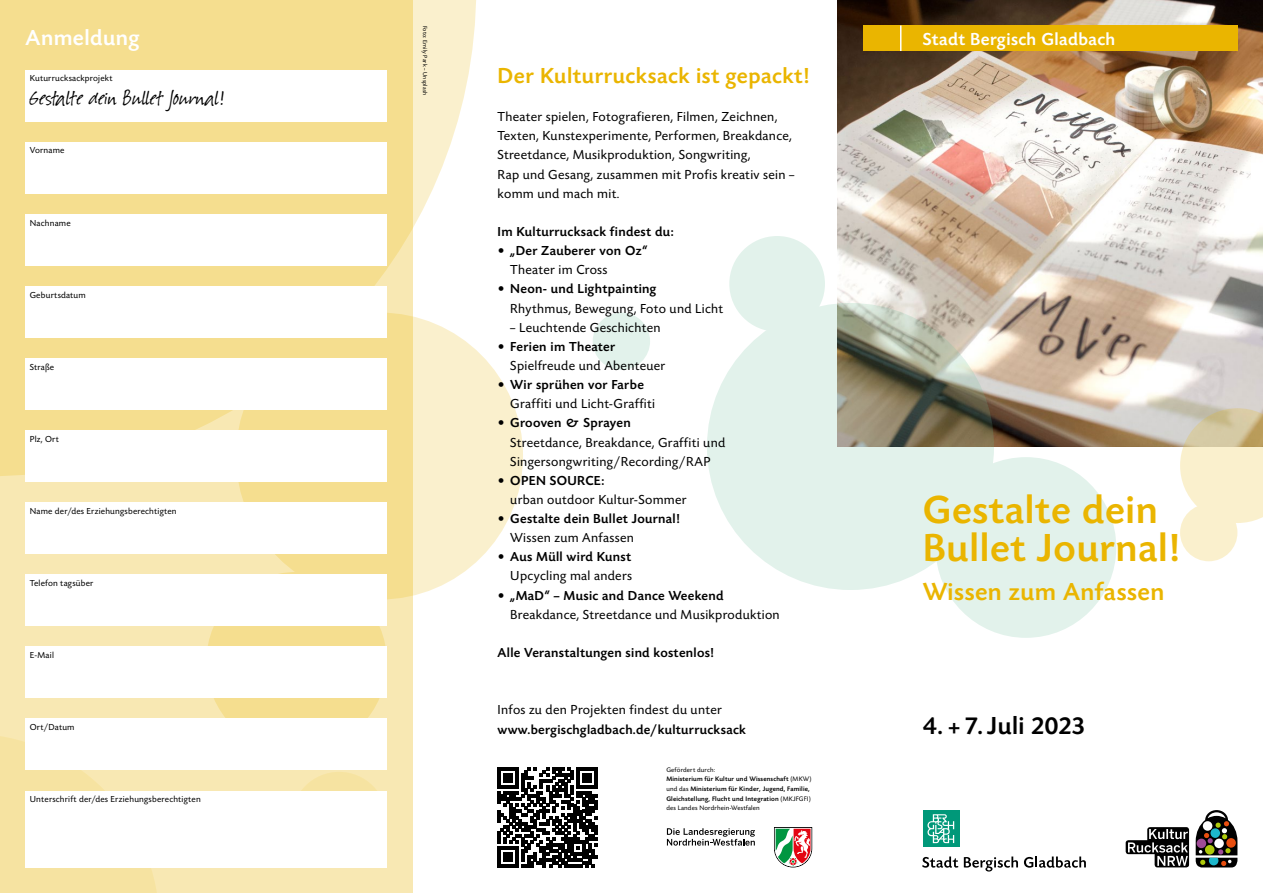
<style>
.page{position:relative;width:1263px;height:893px;background:#fff}
.page>*{position:absolute;margin:0;border:0;box-sizing:border-box;transform-origin:0 0}
._01_Titel{font:500 40.5px/38.2px "Today Sans Now Pro";letter-spacing:.02em;color:#eab500}
._02_Sub{font:500 25.5px "Today Sans Now Pro";letter-spacing:.02em;color:#eab500}
._02_Sub-2{font:500 25.5px "Today Sans Now Pro";letter-spacing:.02em;color:#000}
.t1{font:24px "Suomi Hand Script";letter-spacing:.015em;color:#000}
.Headline{font:500 22.5px "Today Sans Now Pro";letter-spacing:.025em;color:#eab500}
.Headline-2{font:500 22.5px "Today Sans Now Pro";letter-spacing:.025em;color:#fff}
.t2{font:500 18px "Today Sans Now Pro";letter-spacing:.025em;color:#fff}
.Text{font:13.5px/19.2px "Today Sans Now Pro";letter-spacing:.025em;color:#000}
.Text-2{font:500 13.5px/19.2px "Today Sans Now Pro";letter-spacing:.025em;color:#000}
.t3{font:9px "Today Sans Now Pro";letter-spacing:.025em;color:#000}
.t4{font:500 6.75px/9.6px "Today Sans Now Pro";letter-spacing:.025em;color:#000}
.Bildunterschrift{font:6px "Today Sans Now Pro";letter-spacing:.025em;color:#000}
.s1{font-weight:400}
.s2{font-weight:500}
</style>
<div class="page">
<img style="left:838px;top:0;width:425px;height:446px">
<svg style="left:707px;top:303px;width:287px;height:287px;background:#c6d1c6"></svg>
<div style="left:935px;top:457px;width:181px;height:181px;background:#e2f2eb;border-radius:50%"></div>
<div style="left:729px;top:236px;width:96px;height:96px;background:#e2f2eb;border-radius:50%"></div>
<div style="left:593px;top:313px;width:57px;height:57px;background:#e2f2eb;border-radius:50%"></div>
<svg style="left:1180px;top:408px;width:83px;height:115px;background:#eadfbd"></svg>
<div style="left:1180px;top:504px;width:57px;height:57px;background:#faf0cd;border-radius:50%"></div>
<svg style="left:412px;top:0;width:64px;height:350px"></svg>
<div style="left:236px;top:313px;width:287px;height:287px;background:#faf0cd;border-radius:50%"></div>
<svg style="left:0;top:0;width:412px;height:893px;background:#f6e29d"></svg>
<div style="left:26px;top:791px;width:361px;height:76px;background:#fff"></div>
<div style="left:26px;top:719px;width:361px;height:51px;background:#fff"></div>
<div style="left:26px;top:647px;width:361px;height:51px;background:#fff"></div>
<div style="left:26px;top:575px;width:361px;height:51px;background:#fff"></div>
<div style="left:26px;top:503px;width:361px;height:51px;background:#fff"></div>
<div style="left:26px;top:431px;width:361px;height:51px;background:#fff"></div>
<div style="left:26px;top:358px;width:361px;height:51px;background:#fff"></div>
<div style="left:26px;top:286px;width:361px;height:51px;background:#fff"></div>
<div style="left:26px;top:214px;width:361px;height:51px;background:#fff"></div>
<div style="left:26px;top:142px;width:361px;height:51px;background:#fff"></div>
<div style="left:26px;top:70px;width:361px;height:51px;background:#fff"></div>
<svg style="left:498px;top:768px;width:99px;height:99px"></svg>
<svg style="left:1196px;top:810px;width:41px;height:57px"></svg>
<svg style="left:1126px;top:827px;width:63px;height:40px"></svg>
<svg style="left:667px;top:828px;width:88px;height:18px"></svg>
<svg style="left:774px;top:827px;width:38px;height:40px"></svg>
<svg style="left:922px;top:856px;width:36px;height:12px"></svg>
<svg style="left:964px;top:856px;width:54px;height:15px"></svg>
<svg style="left:1024px;top:856px;width:62px;height:12px"></svg>
<div style="left:923px;top:810px;width:37px;height:37px;background:#009879"></div>
<svg style="left:927px;top:814px;width:27px;height:29px"></svg>
<div style="left:863px;top:26px;width:374px;height:25px;background:#eab500"></div>
<svg style="left:900px;top:26px;width:1px;height:25px"></svg>
<p class="Headline-2" style="left:26px;top:24px;width:116px">Anmeldung</p>
<p class="Bildunterschrift" style="left:428px;top:26px;width:71px;rotate:90deg">Foto: Emily Park – Unsplash</p>
<p class="t3" style="left:30px;top:73px;width:84px">Kuturrucksackprojekt</p>
<p class="t1" style="left:30px;top:86px;width:196px">Gestalte dein Bullet Journal!</p>
<p class="t3" style="left:30px;top:145px;width:36px">Vorname</p>
<p class="t3" style="left:30px;top:217px;width:42px">Nachname</p>
<p class="t3" style="left:30px;top:289px;width:58px">Geburtsdatum</p>
<p class="t3" style="left:30px;top:361px;width:26px">Straße</p>
<p class="t3" style="left:30px;top:434px;width:31px">Plz, Ort</p>
<p class="t3" style="left:30px;top:506px;width:148px">Name der/des Erziehungsberechtigten</p>
<p class="t3" style="left:30px;top:578px;width:65px">Telefon tagsüber</p>
<p class="t3" style="left:30px;top:650px;width:26px">E-Mail</p>
<p class="t3" style="left:30px;top:722px;width:46px">Ort/Datum</p>
<p class="t3" style="left:30px;top:794px;width:172px">Unterschrift der/des Erziehungsberechtigten</p>
<p class="Headline" style="left:497px;top:62px;width:313px">Der Kulturrucksack ist gepackt!</p>
<p class="Text" style="left:497px;top:107px;width:298px">Theater spielen, Fotografieren, Filmen, Zeichnen, Texten, Kunstexperimente, Performen, Breakdance, Streetdance, Musikproduktion, Songwriting,<br>Rap und Gesang, zusammen mit Profis kreativ sein – komm und mach mit.</p>
<p class="Text-2" style="left:497px;top:222px;width:178px">Im Kulturrucksack findest du:</p>
<p class="Text-2" style="left:510px;top:241px;width:139px;text-indent:-13px">• „Der Zauberer von Oz“<br><span class="s1">Theater im Cross</span></p>
<p class="Text" style="left:510px;top:279px;width:214px;text-indent:-13px"><span class="s2">• Neon- und Lightpainting<br></span>Rhythmus, Bewegung, Foto und Licht</p>
<p class="Text" style="left:510px;top:318px;width:152px">– Leuchtende Geschichten</p>
<p class="Text" style="left:510px;top:337px;width:157px;text-indent:-13px"><span class="s2">• Ferien im Theater<br></span>Spielfreude und Abenteuer</p>
<p class="Text" style="left:510px;top:375px;width:146px;text-indent:-13px"><span class="s2">• Wir sprühen vor Farbe<br></span>Graffiti und Licht-Graffiti</p>
<p class="Text" style="left:510px;top:413px;width:216px;text-indent:-13px"><span class="s2">• Grooven &amp; Sprayen<br></span>Streetdance, Breakdance, Graffiti und<br>Singersongwriting/Recording/RAP</p>
<p class="Text" style="left:510px;top:471px;width:178px;text-indent:-13px"><span class="s2">• OPEN SOURCE:<br></span>urban outdoor Kultur-Sommer</p>
<p class="Text-2" style="left:510px;top:509px;width:171px;text-indent:-13px">• Gestalte dein Bullet Journal!<br><span class="s1">Wissen zum Anfassen</span></p>
<p class="Text" style="left:497px;top:547px;width:136px;text-align:right"><span class="s2">• Aus Müll wird Kunst<br></span>Upcycling mal anders</p>
<p class="Text" style="left:510px;top:586px;width:271px;text-indent:-13px"><span class="s2">• „MaD“ – Music and Dance Weekend<br></span>Breakdance, Streetdance und Musikproduktion</p>
<p class="Text-2" style="left:497px;top:643px;width:218px">Alle Veranstaltungen sind kostenlos!</p>
<p class="Text" style="left:497px;top:700px;width:226px">Infos zu den Projekten findest du unter</p>
<p class="Text-2" style="left:497px;top:720px;width:250px">www.bergischgladbach.de/kulturrucksack</p>
<p class="t4" style="left:666px;top:765px;width:147px"><span class="s1">Gefördert durch:<br></span>Ministerium für Kultur und Wissenschaft <span class="s1">(MKW) und das</span> Ministerium für Kinder, Jugend, Familie, Gleichstellung, Flucht und Integration <span class="s1">(MKJFGFI) des Landes Nordrhein-Westfalen</span></p>
<p class="t2" style="left:923px;top:28px;width:194px">Stadt Bergisch Gladbach</p>
<p class="_01_Titel" style="left:923px;top:491px;width:259px">Gestalte dein<br>Bullet Journal!</p>
<p class="_02_Sub" style="left:923px;top:576px;width:243px">Wissen zum Anfassen</p>
<p class="_02_Sub-2" style="left:923px;top:710px;width:163px">4. + 7.Juli 2023</p>
</div>
